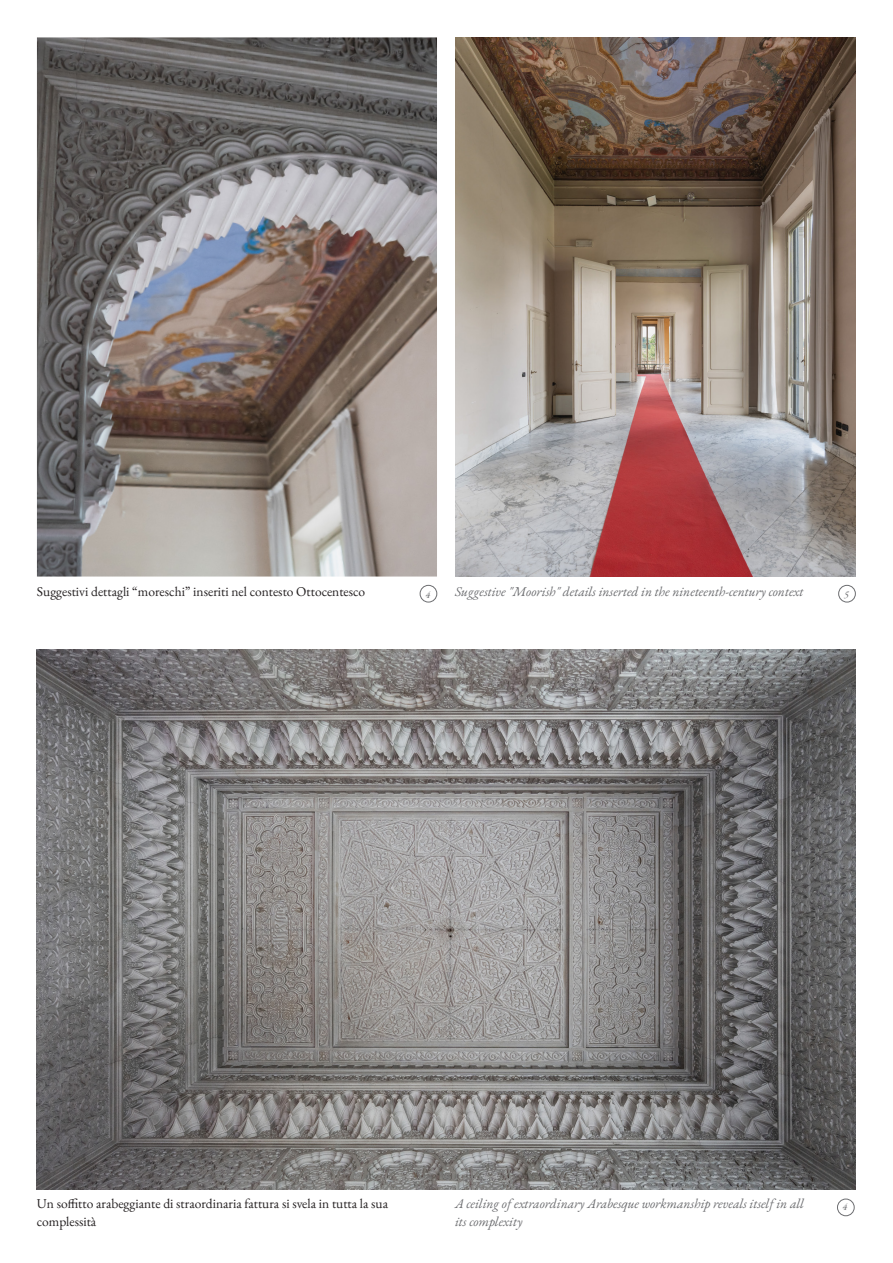
<style>
.page{position:relative;width:893px;height:1263px;background:#fff}
.page>*{position:absolute;margin:0;border:0;box-sizing:border-box;transform-origin:0 0}
.didascalia_italic{font:italic 13.5px/18px "EB Garamond";color:#6c6d70}
.didascalia{font:13.5px "EB Garamond";color:#231f20}
.t1{font:italic 10.5px "EB Garamond";color:#6c6d70}
</style>
<div class="page">
<img style="left:455px;top:37px;width:400px;height:539px">
<img style="left:37px;top:37px;width:400px;height:539px">
<img style="left:37px;top:650px;width:818px;height:540px">
<div style="left:837px;top:1199px;width:17px;height:17px;border:1px solid #6c6d70;border-radius:50%"></div>
<div style="left:838px;top:585px;width:17px;height:17px;border:1px solid #6c6d70;border-radius:50%"></div>
<div style="left:420px;top:585px;width:17px;height:17px;border:1px solid #6c6d70;border-radius:50%"></div>
<p class="didascalia" style="left:37px;top:582px;width:330px">Suggestivi dettagli “moreschi” inseriti nel contesto Ottocentesco</p>
<p class="didascalia_italic" style="left:455px;top:582px;width:350px">Suggestive "Moorish" details inserted in the nineteenth-century context</p>
<p class="t1" style="left:425px;top:587px;width:7px">4</p>
<p class="t1" style="left:844px;top:587px;width:7px">5</p>
<p class="didascalia" style="left:37px;top:1194px;width:353px">Un soffitto arabeggiante di straordinaria fattura si svela in tutta la sua</p>
<p class="didascalia" style="left:37px;top:1212px;width:61px">complessità</p>
<p class="didascalia_italic" style="left:455px;top:1194px;width:350px">A ceiling of extraordinary Arabesque workmanship reveals itself in all its complexity</p>
<p class="t1" style="left:843px;top:1199px;width:7px">4</p>
</div>
